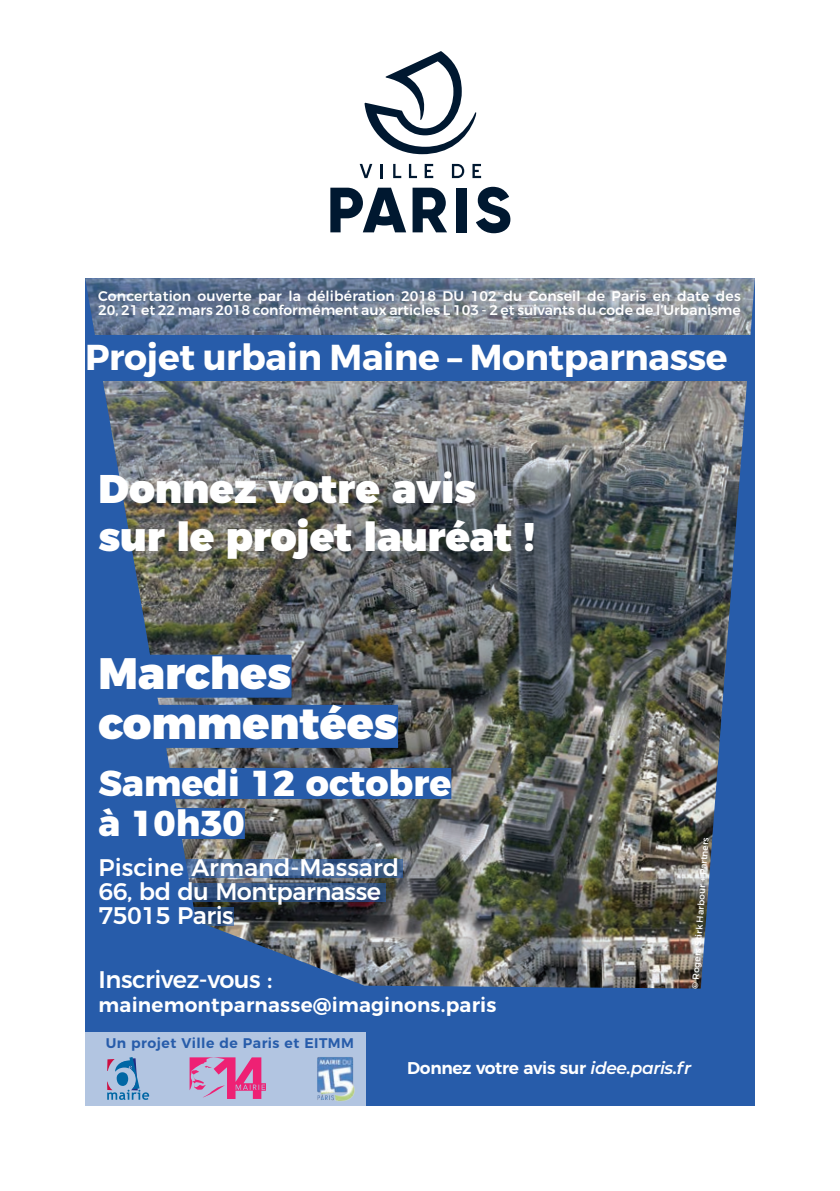
<style>
.page{position:relative;width:840px;height:1191px;background:#fff}
.page>*{position:absolute;margin:0;border:0;box-sizing:border-box;transform-origin:0 0}
.t1{font:900 44px "Montserrat";color:#fff}
.t2{font:900 40px "Montserrat";letter-spacing:-.01em;color:#fff}
.t3{font:700 36px "Montserrat";letter-spacing:-.01em;color:#fff}
.t4{font:800 36px "Montserrat";color:#fff}
.t5{font:500 24px "Montserrat";letter-spacing:-.02em;color:#fff}
.t6{font:500 24px "Montserrat";color:#fff}
.t7{font:600 20px "Montserrat";letter-spacing:.01em;color:#fff}
.t8{font:600 17px "Montserrat";letter-spacing:-.02em;color:#fff}
.t9{font:500 14px/14px "Montserrat";color:#fff}
.t10{font:600 14px "Montserrat";letter-spacing:.03em;color:#275caa}
.t11{font:9px "Montserrat";color:#fff}
.s1{font-style:italic}
</style>
<div class="page">
<div style="left:456px;top:188px;width:10px;height:44px;background:#001830"></div>
<svg style="left:412px;top:188px;width:35px;height:44px"></svg>
<svg style="left:330px;top:188px;width:76px;height:44px"></svg>
<svg style="left:476px;top:187px;width:34px;height:46px"></svg>
<svg style="left:359px;top:164px;width:13px;height:14px"></svg>
<svg style="left:380px;top:164px;width:2px;height:14px"></svg>
<svg style="left:393px;top:164px;width:8px;height:14px"></svg>
<svg style="left:408px;top:164px;width:9px;height:14px"></svg>
<svg style="left:451px;top:164px;width:13px;height:14px"></svg>
<svg style="left:472px;top:164px;width:9px;height:14px"></svg>
<svg style="left:424px;top:164px;width:9px;height:14px"></svg>
<svg style="left:364px;top:51px;width:112px;height:103px"></svg>
<div style="left:85px;top:278px;width:669px;height:828px;background:#275caa"></div>
<div style="left:85px;top:1032px;width:280px;height:74px;background:#b2c5e1"></div>
<img style="left:317px;top:1057px;width:38px;height:44px">
<svg style="left:107px;top:1057px;width:42px;height:42px"></svg>
<svg style="left:189px;top:1057px;width:77px;height:42px"></svg>
<img style="left:85px;top:278px;width:669px;height:710px">
<svg style="left:96px;top:858px;width:306px;height:19px"></svg>
<svg style="left:96px;top:883px;width:289px;height:18px"></svg>
<svg style="left:96px;top:907px;width:138px;height:18px"></svg>
<div style="left:99px;top:654px;width:192px;height:43px;background:#275caa"></div>
<div style="left:99px;top:705px;width:299px;height:43px;background:#275caa"></div>
<div style="left:99px;top:768px;width:352px;height:31px;background:#275caa"></div>
<div style="left:99px;top:808px;width:146px;height:31px;background:#275caa"></div>
<div style="left:85px;top:335px;width:669px;height:46px;background:#275caa"></div>
<p class="t9" style="left:98px;top:288px;width:643px">Concertation ouverte par la délibération 2018 DU 102 du Conseil de Paris en date des<br>20, 21 et 22 mars 2018 conformément aux articles L 103 - 2 et suivants du code de l’Urbanisme</p>
<p class="t3" style="left:85px;top:335px;width:643px">Projet urbain Maine – Montparnasse</p>
<p class="t2" style="left:99px;top:455px;width:379px">Donnez votre avis</p>
<p class="t2" style="left:99px;top:503px;width:438px">sur le projet lauréat !</p>
<p class="t1" style="left:99px;top:636px;width:194px">Marches</p>
<p class="t1" style="left:99px;top:686px;width:301px">commentées</p>
<p class="t4" style="left:99px;top:753px;width:354px">Samedi 12 octobre</p>
<p class="t4" style="left:99px;top:793px;width:148px">à 10h30</p>
<p class="t6" style="left:99px;top:848px;width:302px">Piscine Armand-Massard</p>
<p class="t5" style="left:99px;top:872px;width:284px">66, bd du Montparnasse</p>
<p class="t5" style="left:99px;top:896px;width:137px">75015 Paris</p>
<p class="t5" style="left:99px;top:959px;width:175px">Inscrivez-vous :</p>
<p class="t7" style="left:99px;top:988px;width:399px">mainemontparnasse@imaginons.paris</p>
<p class="t10" style="left:106px;top:1032px;width:249px">Un projet Ville de Paris et EITMM</p>
<p class="t10" style="left:104px;top:1034px;width:249px">Un projet Ville de Paris et EITMM</p>
<p class="t11" style="left:689px;top:988px;width:154px;rotate:-86deg">© Rogers Stirk Harbour + Partners</p>
<p class="t8" style="left:407px;top:1054px;width:285px">Donnez votre avis sur <span class="s1">idee.paris.fr</span></p>
</div>
